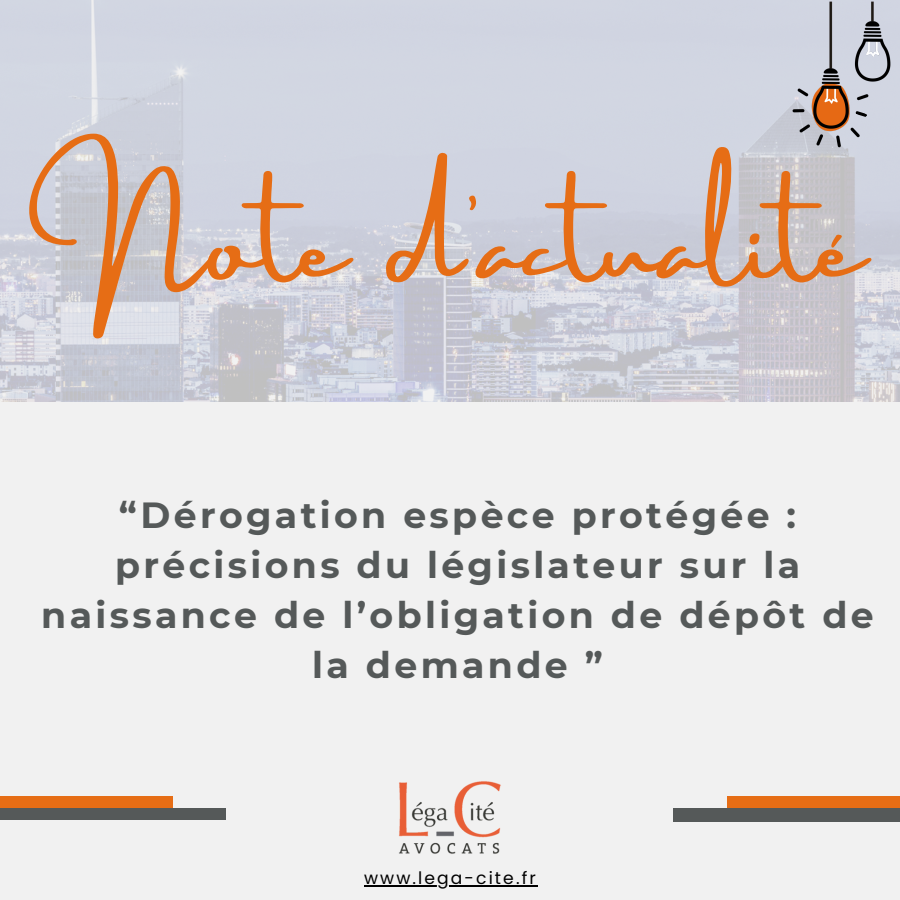
<style>
.page{position:relative;width:900px;height:900px;background:#f1f1f1}
.page>*{position:absolute;margin:0;border:0;box-sizing:border-box;transform-origin:0 0}
.t1{font:105.5px "Amsterdam Three";color:#e66d15}
.t2{font:700 36.3px/50.2px "Montserrat";letter-spacing:.095em;color:#555959;text-align:center}
.t3{font:17.1px "Poppins";letter-spacing:.12em;color:#000}
</style>
<div class="page">
<img style="left:0;top:0;width:900px;height:402px">
<div style="left:728px;top:796px;width:172px;height:12px;background:#e66d15"></div>
<div style="left:674px;top:808px;width:226px;height:13px;background:#555959"></div>
<div style="left:0;top:796px;width:172px;height:12px;background:#e66d15"></div>
<div style="left:0;top:808px;width:225px;height:12px;background:#555959"></div>
<img style="left:399px;top:781px;width:102px;height:73px">
<hr style="left:364px;top:885px;width:174px;height:2px;background:#000">
<img style="left:790px;top:0;width:102px;height:150px">
<svg style="left:855px;top:111px;width:12px;height:6px"></svg>
<h2 class="t1" style="left:74px;top:187px;width:794px">Note d’actualité</h2>
<p class="t2" style="left:41px;top:490px;width:834px">“Dérogation espèce protégée : précisions du législateur sur la naissance de l’obligation de dépôt de la demande ”</p>
<h1 class="t3" style="left:364px;top:866px;width:173px">www.lega-cite.fr</h1>
</div>
